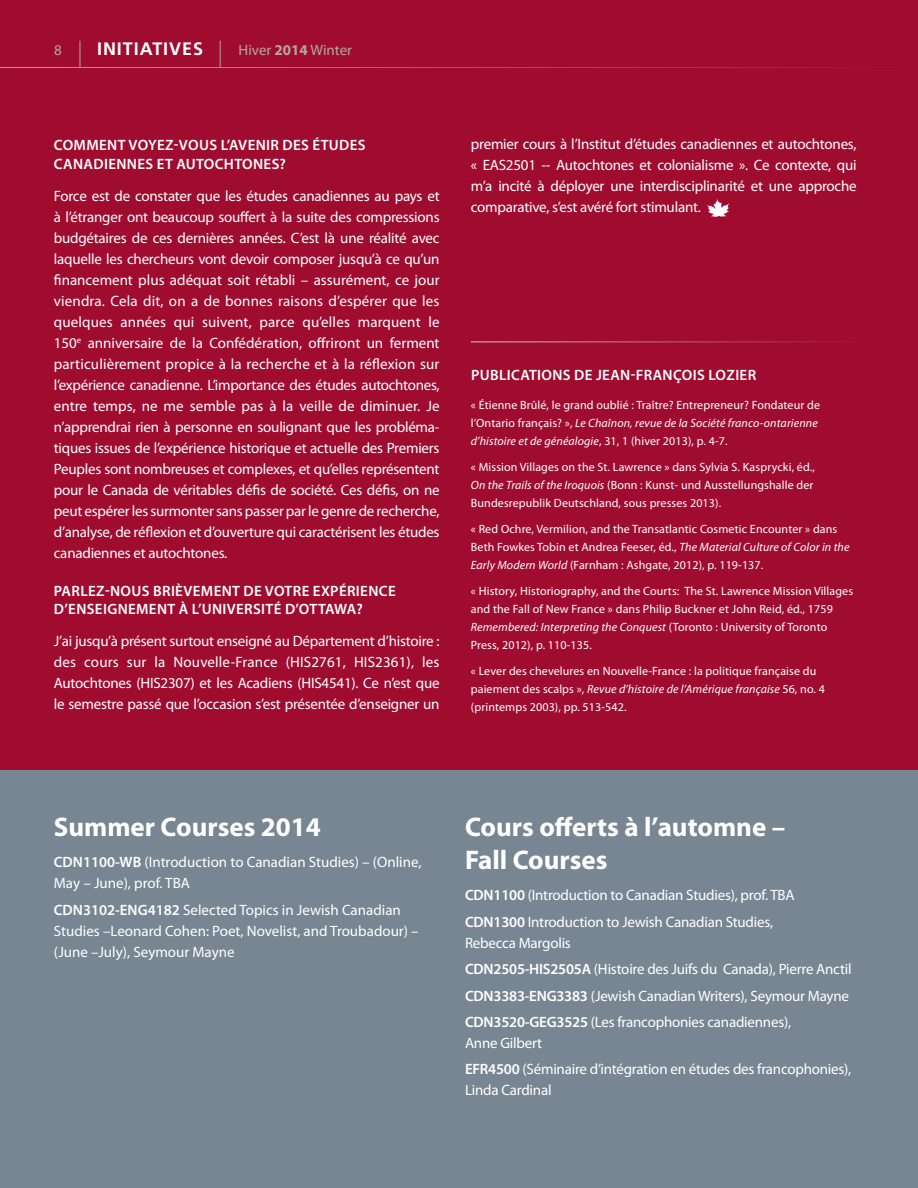
<style>
.page{position:relative;width:918px;height:1188px;background:#fff}
.page>*{position:absolute;margin:0;border:0;box-sizing:border-box;transform-origin:0 0}
.t1{font:700 27px/33px "Myriad Pro";color:#fff}
.t2{font:700 18px "Frutiger";letter-spacing:.05em;color:#fff}
.Texte_Myriad{font:15px/21px "Myriad Pro";letter-spacing:-.015em;color:#fff}
.Question{font:600 15px/18.8px "Myriad Pro";letter-spacing:.025em;color:#fff}
.t3{font:15px "Myriad Pro";color:#b2a79e}
.Texte_Myriad-2{font:12px/18px "Myriad Pro";letter-spacing:.01em;color:#fff}
.s1{font-weight:700}
.s2{font-style:italic}
.s3{font-weight:600}
</style>
<div class="page">
<div style="left:0;top:770px;width:918px;height:418px;background:#778692"></div>
<div style="left:0;top:0;width:918px;height:770px;background:#a00c30"></div>
<hr style="left:471px;top:342px;width:390px;height:1px;background:#d5cec8">
<hr style="left:0;top:67px;width:918px;height:1px;background:#b2a79e">
<svg style="left:220px;top:41px;width:1px;height:27px"></svg>
<svg style="left:80px;top:41px;width:1px;height:27px"></svg>
<svg style="left:707px;top:199px;width:22px;height:18px"></svg>
<p class="t3" style="left:54px;top:41px;width:9px">8</p>
<p class="t2" style="left:97px;top:38px;width:107px">INITIATIVES</p>
<p class="t3" style="left:239px;top:41px;width:115px">Hiver <span class="s1">2014</span> Winter</p>
<p class="Question" style="left:54px;top:136px;width:313px">COMMENT VOYEZ-VOUS L’AVENIR DES ÉTUDES<br>CANADIENNES ET AUTOCHTONES?</p>
<p class="Texte_Myriad" style="left:54px;top:185px;width:387px;text-align:justify">Force est de constater que les études canadiennes au pays et à l’étranger ont beaucoup souffert à la suite des compressions budgétaires de ces dernières années. C’est là une réalité avec laquelle les chercheurs vont devoir composer jusqu’à ce qu’un financement plus adéquat soit rétabli – assurément, ce jour viendra. Cela dit, on a de bonnes raisons d’espérer que les quelques années qui suivent, parce qu’elles marquent le 150<sup>e</sup> anniversaire de la Confédération, offriront un ferment particulièrement propice à la recherche et à la réflexion sur l’expérience canadienne. L’importance des études autochtones, entre temps, ne me semble pas à la veille de diminuer. Je n’apprendrai rien à personne en soulignant que les probléma&shy;tiques issues de l’expérience historique et actuelle des Premiers Peuples sont nombreuses et complexes, et qu’elles représentent pour le Canada de véritables défis de société. Ces défis, on ne peut espérer les surmonter sans passer par le genre de recherche, d’analyse, de réflexion et d’ouverture qui caractérisent les études canadiennes et autochtones.</p>
<p class="Question" style="left:54px;top:581px;width:343px">PARLEZ-NOUS BRIÈVEMENT DE VOTRE EXPÉRIENCE<br>D’ENSEIGNEMENT À L’UNIVERSITÉ D’OTTAWA?</p>
<p class="Texte_Myriad" style="left:54px;top:630px;width:387px;text-align:justify">J’ai jusqu’à présent surtout enseigné au Département d’histoire : des cours sur la Nouvelle-France (HIS2761, HIS2361), les Autochtones (HIS2307) et les Acadiens (HIS4541). Ce n’est que le semestre passé que l’occasion s’est présentée d’enseigner un</p>
<p class="Texte_Myriad" style="left:471px;top:133px;width:387px;text-align:justify">premier cours à l’Institut d’études canadiennes et autochtones, « EAS2501 -- Autochtones et colonialisme ». Ce contexte, qui m’a incité à déployer une interdisciplinarité et une approche comparative, s’est avéré fort stimulant.</p>
<p class="Question" style="left:471px;top:365px;width:287px">PUBLICATIONS DE JEAN-FRANÇOIS LOZIER</p>
<p class="Texte_Myriad-2" style="left:471px;top:396px;width:351px">« Étienne Brûlé, le grand oublié : Traître? Entrepreneur? Fondateur de l’Ontario français? », <span class="s2">Le Chaînon, revue de la Société franco-ontarienne d’histoire et de généalogie</span>, 31, 1 (hiver 2013), p. 4-7.</p>
<p class="Texte_Myriad-2" style="left:471px;top:458px;width:346px">« Mission Villages on the St. Lawrence » dans Sylvia S. Kasprycki, éd.,<br><span class="s2">On the Trails of the Iroquois</span> (Bonn : Kunst- und Ausstellungshalle der<br>Bundesrepublik Deutschland, sous presses 2013).</p>
<p class="Texte_Myriad-2" style="left:471px;top:520px;width:380px">« Red Ochre, Vermilion, and the Transatlantic Cosmetic Encounter » dans<br>Beth Fowkes Tobin et Andrea Feeser, éd., <span class="s2">The Material Culture of Color in the<br>Early Modern World</span> (Farnham : Ashgate, 2012), p. 119-137.</p>
<p class="Texte_Myriad-2" style="left:471px;top:582px;width:384px">« History, Historiography, and the Courts: The St. Lawrence Mission Villages and the Fall of New France » dans Philip Buckner et John Reid, éd., 1759<br><span class="s2">Remembered: Interpreting the Conquest</span> (Toronto : University of Toronto Press, 2012), p. 110-135.</p>
<p class="Texte_Myriad-2" style="left:471px;top:662px;width:355px">« Lever des chevelures en Nouvelle-France : la politique française du paiement des scalps », <span class="s2">Revue d’histoire de l’Amérique française</span> 56, no. 4 (printemps 2003), pp. 513-542.</p>
<p class="t1" style="left:54px;top:809px;width:268px">Summer Courses 2014</p>
<p class="Texte_Myriad" style="left:54px;top:852px;width:369px"><span class="s3">CDN1100-WB</span> (Introduction to Canadian Studies) – (Online,<br>May – June), prof. TBA</p>
<p class="Texte_Myriad" style="left:54px;top:899px;width:366px"><span class="s3">CDN3102-ENG4182</span> Selected Topics in Jewish Canadian<br>Studies –Leonard Cohen: Poet, Novelist, and Troubadour) – (June –July), Seymour Mayne</p>
<p class="t1" style="left:465px;top:809px;width:322px">Cours offerts à l’automne –<br>Fall Courses</p>
<p class="Texte_Myriad" style="left:465px;top:885px;width:331px"><span class="s3">CDN1100</span> (Introduction to Canadian Studies), prof. TBA</p>
<p class="Texte_Myriad" style="left:465px;top:911px;width:310px"><span class="s3">CDN1300</span> Introduction to Jewish Canadian Studies,<br>Rebecca Margolis</p>
<p class="Texte_Myriad" style="left:465px;top:958px;width:388px"><span class="s3">CDN2505-HIS2505A</span> (Histoire des Juifs du Canada), Pierre Anctil</p>
<p class="Texte_Myriad" style="left:465px;top:985px;width:386px"><span class="s3">CDN3383-ENG3383</span> (Jewish Canadian Writers), Seymour Mayne</p>
<p class="Texte_Myriad" style="left:465px;top:1011px;width:328px"><span class="s3">CDN3520-GEG3525</span> (Les francophonies canadiennes),<br>Anne Gilbert</p>
<p class="Texte_Myriad" style="left:465px;top:1059px;width:388px"><span class="s3">EFR4500</span> (Séminaire d’intégration en études des francophonies),<br>Linda Cardinal</p>
</div>
